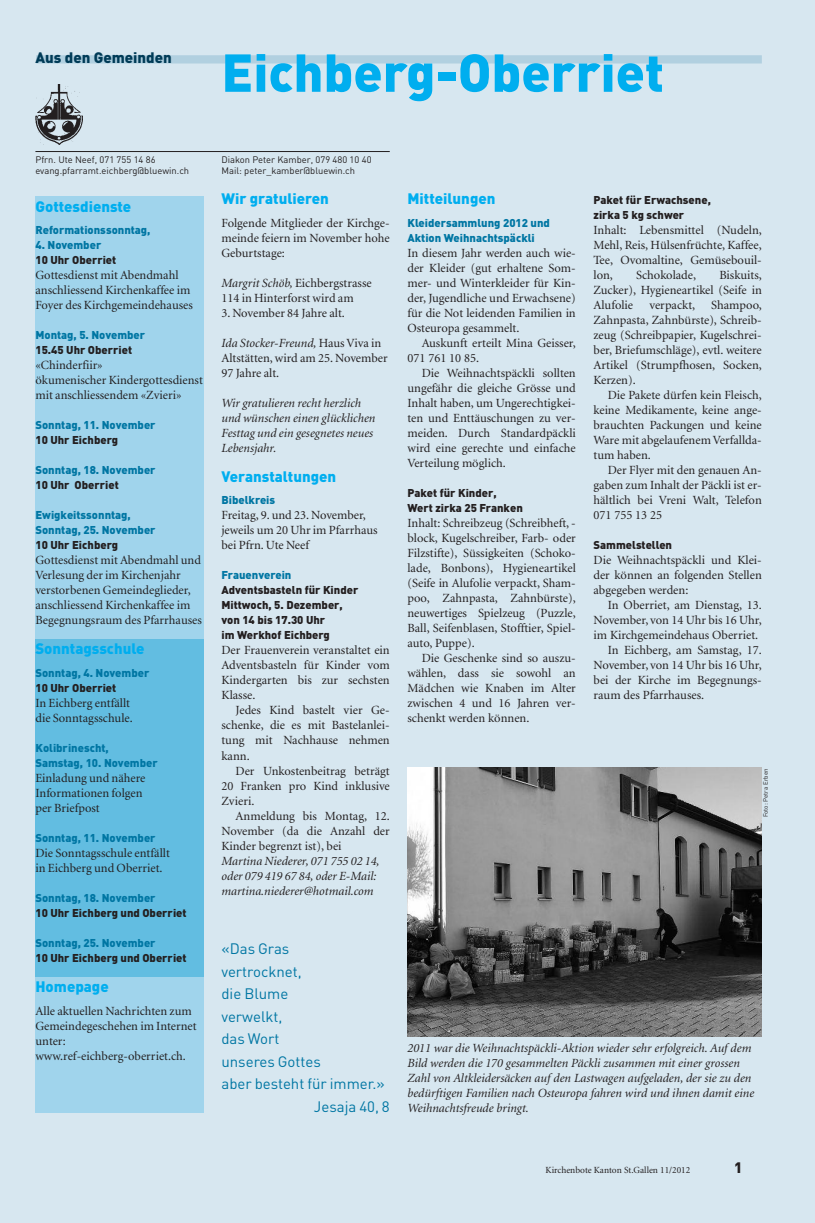
<style>
.page{position:relative;width:815px;height:1223px;background:#fff}
.page>*{position:absolute;margin:0;border:0;box-sizing:border-box;transform-origin:0 0}
.t1{font:900 52.5px "DIN";color:#00aeef}
.t2{font:15px "DIN";color:#0076a3}
.t3{font:900 15px "DIN";color:#00aeef}
.t4{font:900 15px "DIN";color:#003b57}
.t5{font:900 15px "DIN";color:#231f20}
.t6{font:12.5px/15px "Minion";color:#231f20;text-align:justify}
.t7{font:italic 12.5px/15px "Minion";color:#231f20}
.t8{font:900 11.25px/15px "DIN";color:#0076a3}
.t9{font:900 11.25px/15px "DIN";color:#231f20}
.t10{font:9.38px/11.2px "DIN";color:#231f20}
.t11{font:9.38px "Minion";color:#231f20}
.t12{font:6.25px "DIN";color:#231f20}
.s1{font-style:italic}
</style>
<div class="page">
<div style="left:0;top:0;width:815px;height:1222px;background:#d7e7f0"></div>
<div style="left:36px;top:55px;width:726px;height:8px;background:#b1d0e0"></div>
<img style="left:35px;top:84px;width:47px;height:60px">
<hr style="left:35px;top:151px;width:355px;height:1px;background:#231f20">
<div style="left:35px;top:197px;width:169px;height:442px;background:#a0d4ec"></div>
<div style="left:35px;top:639px;width:169px;height:338px;background:#62bde1"></div>
<div style="left:35px;top:977px;width:169px;height:135px;background:#a0d4ec"></div>
<img style="left:407px;top:767px;width:355px;height:269px">
<p class="t4" style="left:35px;top:49px;width:138px">Aus den Gemeinden</p>
<h1 class="t1" style="left:221px;top:43px;width:444px">Eichberg-Oberriet</h1>
<p class="t10" style="left:35px;top:154px;width:155px">Pfrn. Ute Neef, 071 755 14 86 evang.pfarramt.eichberg@bluewin.ch</p>
<p class="t3" style="left:35px;top:198px;width:97px">Gottesdienste</p>
<p class="t8" style="left:35px;top:223px;width:117px">Reformationssonntag,</p>
<p class="t8" style="left:35px;top:238px;width:67px">4. November</p>
<p class="t9" style="left:35px;top:253px;width:82px">10 Uhr Oberriet</p>
<p class="t6" style="left:35px;top:269px;width:159px;text-align:left">Gottesdienst mit Abendmahl anschliessend Kirchenkaffee im<br>Foyer des Kirchgemeindehauses</p>
<p class="t8" style="left:35px;top:328px;width:111px">Montag, 5. November</p>
<p class="t9" style="left:35px;top:343px;width:98px">15.45 Uhr Oberriet</p>
<p class="t6" style="left:35px;top:359px;width:169px;text-align:left">«Chinderfiir»<br>ökumenischer Kindergottesdienst mit anschliessendem «Zvieri»</p>
<p class="t8" style="left:35px;top:418px;width:122px">Sonntag, 11. November</p>
<p class="t9" style="left:35px;top:433px;width:84px">10 Uhr Eichberg</p>
<p class="t8" style="left:35px;top:463px;width:122px">Sonntag, 18. November</p>
<p class="t9" style="left:35px;top:478px;width:85px">10 Uhr Oberriet</p>
<p class="t8" style="left:35px;top:508px;width:122px">Ewigkeitssonntag,<br>Sonntag, 25. November</p>
<p class="t9" style="left:35px;top:538px;width:84px">10 Uhr Eichberg</p>
<p class="t6" style="left:35px;top:554px;width:168px;text-align:left">Gottesdienst mit Abendmahl und<br>Verlesung der im Kirchenjahr verstorbenen Gemeindeglieder, anschliessend Kirchenkaffee im<br>Begegnungsraum des Pfarrhauses</p>
<p class="t3" style="left:35px;top:640px;width:111px">Sonntagsschule</p>
<p class="t8" style="left:35px;top:665px;width:115px">Sonntag, 4. November</p>
<p class="t9" style="left:35px;top:680px;width:82px">10 Uhr Oberriet</p>
<p class="t6" style="left:35px;top:696px;width:99px">In Eichberg entfällt die Sonntagsschule.</p>
<p class="t8" style="left:35px;top:740px;width:124px">Kolibrinescht,<br>Samstag, 10. November</p>
<p class="t6" style="left:35px;top:771px;width:112px;text-align:left">Einladung und nähere<br>Informationen folgen per Briefpost</p>
<p class="t8" style="left:35px;top:830px;width:122px">Sonntag, 11. November</p>
<p class="t6" style="left:35px;top:846px;width:136px">Die Sonntagsschule entfällt in Eichberg und Oberriet.</p>
<p class="t8" style="left:35px;top:890px;width:122px">Sonntag, 18. November</p>
<p class="t9" style="left:35px;top:905px;width:153px">10 Uhr Eichberg und Oberriet</p>
<p class="t8" style="left:35px;top:935px;width:122px">Sonntag, 25. November</p>
<p class="t9" style="left:35px;top:950px;width:153px">10 Uhr Eichberg und Oberriet</p>
<p class="t3" style="left:35px;top:978px;width:75px">Homepage</p>
<p class="t6" style="left:35px;top:1004px;width:163px;text-align:left">Alle aktuellen Nachrichten zum<br>Gemeindegeschehen im Internet unter: www.ref-eichberg-oberriet.ch.</p>
<p class="t10" style="left:221px;top:154px;width:152px">Diakon Peter Kamber, 079 480 10 40<br>Mail: peter_kamber@bluewin.ch</p>
<p class="t3" style="left:221px;top:190px;width:109px">Wir gratulieren</p>
<p class="t6" style="left:221px;top:216px;width:170px">Folgende Mitglieder der Kirchge&shy;meinde feiern im November hohe Geburtstage:</p>
<p class="t6" style="left:221px;top:276px;width:152px"><span class="s1">Margrit Schöb,</span> Eichbergstrasse<br>114 in Hinterforst wird am</p>
<p class="t6" style="left:221px;top:306px;width:125px">3. November 84 Jahre alt.</p>
<p class="t6" style="left:221px;top:336px;width:168px;text-align:left"><span class="s1">Ida Stocker-Freund,</span> HausViva in<br>Altstätten,wird am 25. November<br>97 Jahre alt.</p>
<p class="t7" style="left:221px;top:396px;width:156px">Wir gratulieren recht herzlich und wünschen einen glücklichen<br>Festtag und ein gesegnetes neues<br>Lebensjahr.</p>
<p class="t3" style="left:221px;top:468px;width:116px">Veranstaltungen</p>
<p class="t8" style="left:221px;top:493px;width:55px">Bibelkreis</p>
<p class="t6" style="left:221px;top:509px;width:158px;text-align:left">Freitag, 9. und 23. November, jeweils um 20 Uhr im Pfarrhaus bei Pfrn. Ute Neef</p>
<p class="t8" style="left:221px;top:568px;width:72px">Frauenverein</p>
<p class="t9" style="left:221px;top:583px;width:138px">Adventsbasteln für Kinder<br>Mittwoch, 5. Dezember, von 14 bis 17.30 Uhr<br>im Werkhof Eichberg</p>
<p class="t6" style="left:221px;top:644px;width:170px">Der Frauenverein veranstaltet ein Adventsbasteln für Kinder vom Kindergarten bis zur sechsten Klasse.</p>
<p class="t6" style="left:221px;top:704px;width:170px;text-indent:14px">Jedes Kind bastelt vier Ge&shy;schenke, die es mit Bastelanlei&shy;tung mit Nachhause nehmen kann.</p>
<p class="t6" style="left:221px;top:764px;width:170px;text-indent:14px">Der Unkostenbeitrag beträgt 20 Franken pro Kind inklusive Zvieri.</p>
<p class="t6" style="left:221px;top:809px;width:170px;text-indent:14px">Anmeldung bis Montag, 12.<br>November (da die Anzahl der Kinder begrenzt ist), bei</p>
<p class="t7" style="left:221px;top:854px;width:160px">Martina Niederer, 071 755 02 14, oder 079 419 67 84, oder E-Mail: martina.niederer@hotmail.com</p>
<p class="t3" style="left:407px;top:190px;width:89px">Mitteilungen</p>
<p class="t8" style="left:407px;top:215px;width:144px">Kleidersammlung 2012 und<br>Aktion Weihnachtspäckli</p>
<p class="t6" style="left:407px;top:246px;width:170px">In diesem Jahr werden auch wie&shy;der Kleider (gut erhaltene Som&shy;mer- und Winterkleider für Kin&shy;der, Jugendliche und Erwachsene) für die Not leidenden Familien in Osteuropa gesammelt.</p>
<p class="t6" style="left:407px;top:336px;width:170px;text-indent:14px">Auskunft erteilt Mina Geisser,<br>071 761 10 85.</p>
<p class="t6" style="left:407px;top:366px;width:170px;text-indent:14px">Die Weihnachtspäckli sollten ungefähr die gleiche Grösse und Inhalt haben, um Ungerechtigkei&shy;ten und Enttäuschungen zu ver&shy;meiden. Durch Standardpäckli wird eine gerechte und einfache Verteilung möglich.</p>
<p class="t9" style="left:407px;top:485px;width:117px">Paket für Kinder,<br>Wert zirka 25 Franken</p>
<p class="t6" style="left:407px;top:516px;width:170px">Inhalt: Schreibzeug (Schreibheft, - block, Kugelschreiber, Farb- oder Filzstifte), Süssigkeiten (Schoko&shy;lade, Bonbons), Hygieneartikel (Seife in Alufolie verpackt, Sham&shy;poo, Zahnpasta, Zahnbürste), neuwertiges Spielzeug (Puzzle, Ball, Seifenblasen, Stofftier, Spiel&shy;auto, Puppe).</p>
<p class="t6" style="left:407px;top:651px;width:170px;text-indent:14px">Die Geschenke sind so auszu&shy;wählen, dass sie sowohl an Mädchen wie Knaben im Alter zwischen 4 und 16 Jahren ver&shy;schenkt werden können.</p>
<p class="t9" style="left:594px;top:193px;width:119px">Paket für Erwachsene, zirka 5 kg schwer</p>
<p class="t6" style="left:594px;top:224px;width:170px">Inhalt: Lebensmittel (Nudeln, Mehl, Reis, Hülsenfrüchte, Kaffee, Tee, Ovomaltine, Gemüsebouil&shy;lon,</p>
<p class="t6" style="left:594px;top:269px;width:170px;text-indent:126px">Biskuits, Zucker), Hygieneartikel (Seife in Alufolie</p>
<p class="t6" style="left:636px;top:269px;width:61px">Schokolade,</p>
<p class="t6" style="left:594px;top:299px;width:170px;text-indent:118px">Shampoo, Zahnpasta, Zahnbürste), Schreib&shy;zeug (Schreibpapier, Kugelschrei&shy;ber, Briefumschläge), evtl. weitere Artikel (Strumpfhosen, Socken, Kerzen).</p>
<p class="t6" style="left:594px;top:389px;width:170px;text-indent:14px">Die Pakete dürfen kein Fleisch, keine Medikamente, keine ange&shy;brauchten Packungen und keine Ware mit abgelaufenem Verfallda&shy;tum haben.</p>
<p class="t6" style="left:594px;top:464px;width:170px;text-indent:14px">Der Flyer mit den genauen An&shy;gaben zum Inhalt der Päckli ist er&shy;hältlich bei Vreni Walt, Telefon 071 755 13 25</p>
<p class="t9" style="left:594px;top:538px;width:80px">Sammelstellen</p>
<p class="t6" style="left:594px;top:554px;width:170px">Die Weihnachtspäckli und Klei&shy;der können an folgenden Stellen abgegeben werden:</p>
<p class="t6" style="left:608px;top:599px;width:156px">In Oberriet, am Dienstag, 13.</p>
<p class="t6" style="left:594px;top:614px;width:170px">November, von 14 Uhr bis 16 Uhr,</p>
<p class="t6" style="left:594px;top:629px;width:166px">im Kirchgemeindehaus Oberriet.</p>
<p class="t6" style="left:608px;top:644px;width:156px">In Eichberg, am Samstag, 17.</p>
<p class="t6" style="left:594px;top:659px;width:170px">November, von 14 Uhr bis 16 Uhr,</p>
<p class="t6" style="left:594px;top:674px;width:170px">bei der Kirche im Begegnungs-</p>
<p class="t6" style="left:594px;top:689px;width:112px">raum des Pfarrhauses.</p>
<p class="t6" style="left:650px;top:299px;width:47px">verpackt,</p>
<p class="t12" style="left:762px;top:817px;width:50px;rotate:-90deg">Foto: Petra Erben</p>
<p class="t2" style="left:221px;top:940px;width:69px">«Das Gras</p>
<p class="t2" style="left:221px;top:962px;width:82px">vertrocknet,</p>
<p class="t2" style="left:221px;top:985px;width:68px">die Blume</p>
<p class="t2" style="left:221px;top:1007px;width:62px">verwelkt,</p>
<p class="t2" style="left:221px;top:1030px;width:59px">das Wort</p>
<p class="t2" style="left:221px;top:1052px;width:101px">unseres Gottes</p>
<p class="t2" style="left:221px;top:1075px;width:165px">aber besteht für immer.»</p>
<p class="t2" style="left:314px;top:1097px;width:77px">Jesaja 40, 8</p>
<p class="t7" style="left:407px;top:1041px;width:348px">2011 war die Weihnachtspäckli-Aktion wieder sehr erfolgreich. Auf dem Bild werden die 170 gesammelten Päckli zusammen mit einer grossen Zahl von Altkleidersäcken auf den Lastwagen aufgeladen, der sie zu den bedürftigen Familien nach Osteuropa fahren wird und ihnen damit eine Weihnachtsfreude bringt.</p>
<p class="t11" style="left:546px;top:1166px;width:146px">Kirchenbote Kanton St.Gallen 11/2012</p>
<p class="t5" style="left:734px;top:1159px;width:10px">1</p>
</div>
